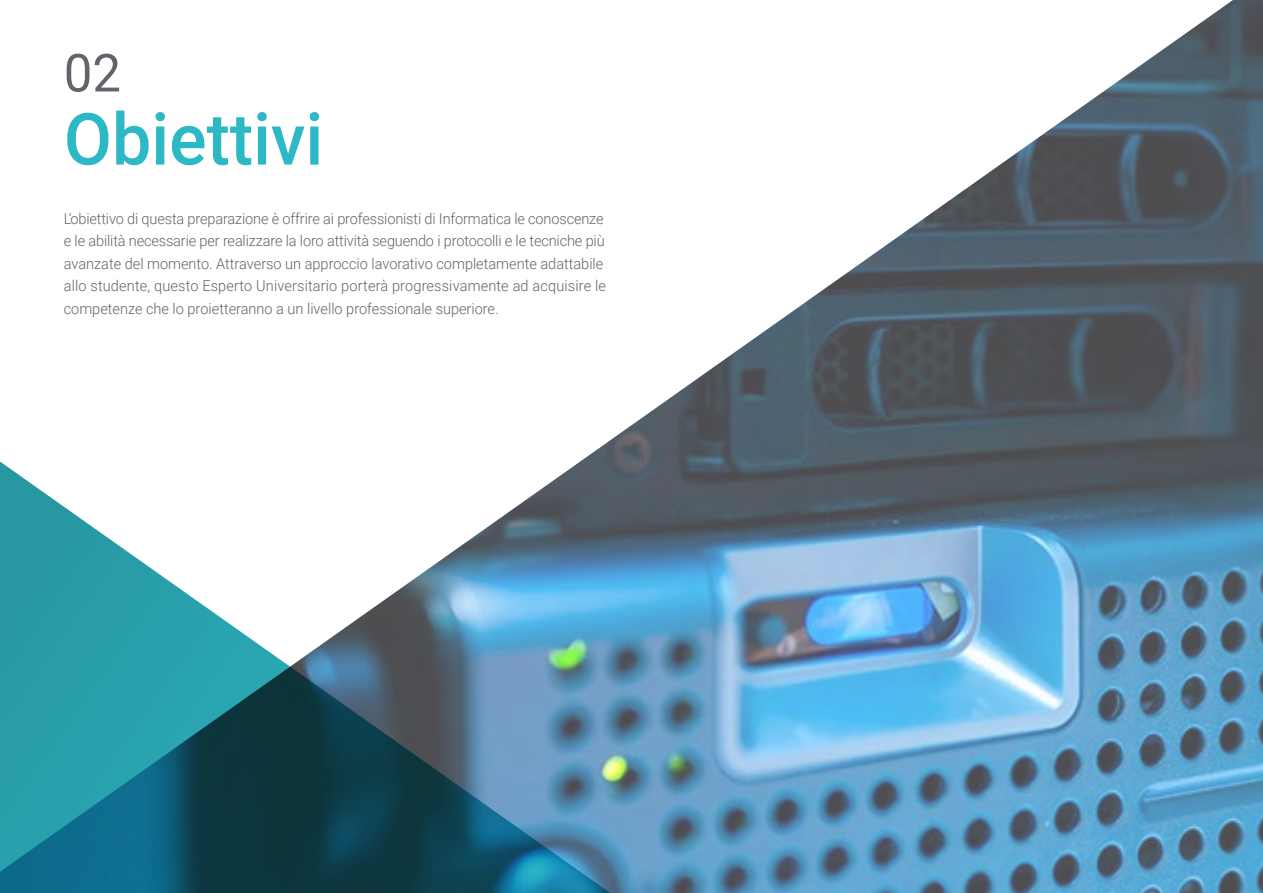
<style>
.page{position:relative;width:1263px;height:893px;background:#fff}
.page>*{position:absolute;margin:0;border:0;box-sizing:border-box;transform-origin:0 0}
.t1{font:500 72px "Roboto";color:#2db8c5}
.t2{font:52.5px "Roboto";color:#61646a}
.t3{font:300 15px/22.5px "Roboto";color:#61646a}
</style>
<div class="page">
<img style="left:602px;top:0;width:661px;height:893px">
<svg style="left:0;top:446px;width:640px;height:447px"></svg>
<h2 class="t2" style="left:64px;top:36px;width:59px">02</h2>
<h1 class="t1" style="left:64px;top:89px;width:261px">Obiettivi</h1>
<p class="t3" style="left:64px;top:207px;width:544px">L’obiettivo di questa preparazione è offrire ai professionisti di Informatica le conoscenze e le abilità necessarie per realizzare la loro attività seguendo i protocolli e le tecniche più avanzate del momento. Attraverso un approccio lavorativo completamente adattabile allo studente, questo Esperto Universitario porterà progressivamente ad acquisire le competenze che lo proietteranno a un livello professionale superiore.</p>
</div>
